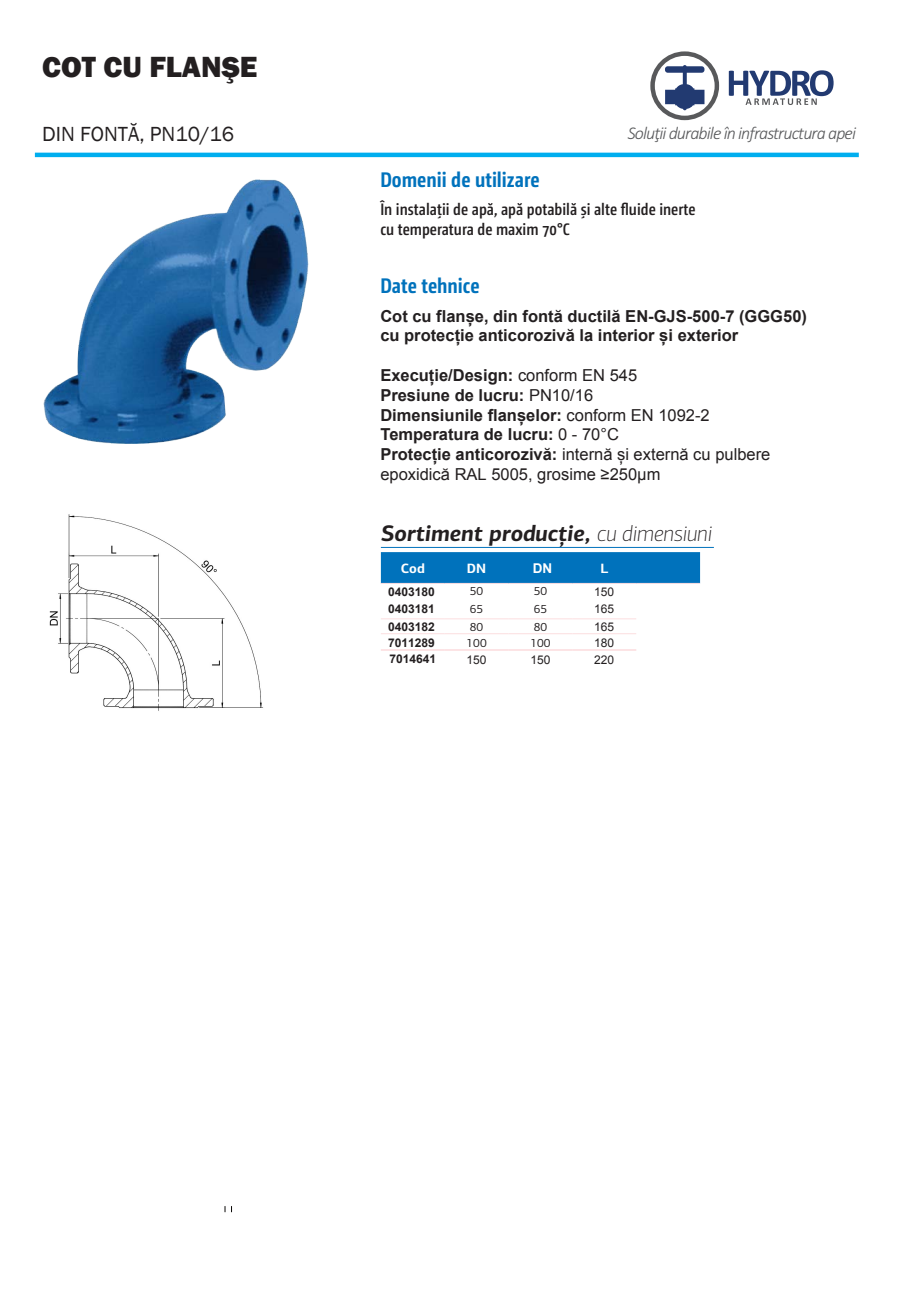
<style>
.page{position:relative;width:915px;height:1306px;background:#fff}
.page>*{position:absolute;margin:0;border:0;box-sizing:border-box;transform-origin:0 0}
.t1{font:800 30px "Franklin Gothic";color:#231f20}
.t2{font:italic 700 22.5px "PF Centro Sans Pro";color:#231f20}
.t3{font:700 21px "Camingo Dos Pro Cd";color:#0072bc}
.t4{font:21px "Franklin Gothic";color:#231f20}
.t5{font:italic 300 18px "Calibri";letter-spacing:-.05em;color:#58595b}
.t6{font:700 16.5px/19.8px "Arial";color:#231f20}
.t7{font:600 16.5px/19.8px "Camingo Dos Pro Cd";color:#231f20}
.Table_Paragraph{font:700 13.5px "PF Centro Sans Pro";color:#fff}
.Table_Paragraph-2{font:700 13.5px "Arial";color:#fff}
.Table_Paragraph-3{font:700 12px "Arial";color:#231f20}
.Table_Paragraph-4{font:12px "Arial";color:#231f20}
.Table_Paragraph-5{font:12px "PF Centro Sans Pro";color:#231f20}
.s1{font-weight:400}
.s2{font-weight:100}
</style>
<div class="page">
<div style="left:381px;top:552px;width:318px;height:31px;background:#0072bc"></div>
<hr style="left:381px;top:583px;width:63px;height:1px;background:#fcdee0">
<hr style="left:444px;top:583px;width:64px;height:1px;background:#fcdee0">
<hr style="left:508px;top:583px;width:64px;height:1px;background:#fcdee0">
<hr style="left:572px;top:583px;width:64px;height:1px;background:#fcdee0">
<hr style="left:636px;top:583px;width:63px;height:1px;background:#fcdee0">
<hr style="left:381px;top:547px;width:332px;height:1px;background:#0072bc">
<hr style="left:35px;top:153px;width:823px;height:4px;background:#00aeef">
<svg style="left:650px;top:51px;width:68px;height:69px"></svg>
<svg style="left:728px;top:70px;width:105px;height:35px"></svg>
<hr style="left:381px;top:618px;width:63px;height:1px;background:#fcdee0">
<hr style="left:444px;top:618px;width:64px;height:1px;background:#fcdee0">
<hr style="left:508px;top:618px;width:64px;height:1px;background:#fcdee0">
<hr style="left:572px;top:618px;width:64px;height:1px;background:#fcdee0">
<hr style="left:381px;top:633px;width:63px;height:1px;background:#fcdee0">
<hr style="left:444px;top:633px;width:64px;height:1px;background:#fcdee0">
<hr style="left:508px;top:633px;width:64px;height:1px;background:#fcdee0">
<hr style="left:572px;top:633px;width:64px;height:1px;background:#fcdee0">
<hr style="left:381px;top:649px;width:63px;height:1px;background:#fcdee0">
<hr style="left:444px;top:649px;width:64px;height:1px;background:#fcdee0">
<hr style="left:508px;top:649px;width:64px;height:1px;background:#fcdee0">
<hr style="left:572px;top:649px;width:64px;height:1px;background:#fcdee0">
<img style="left:43px;top:180px;width:265px;height:263px">
<img style="left:49px;top:514px;width:215px;height:197px">
<p class="t1" style="left:42px;top:47px;width:217px">COT CU FLANŞE</p>
<p class="t4" style="left:42px;top:121px;width:193px">DIN FONTĂ, PN10/16</p>
<p class="t5" style="left:627px;top:122px;width:230px">Soluţii durabile în infrastructura apei</p>
<p class="t3" style="left:380px;top:167px;width:161px">Domenii de utilizare</p>
<p class="t7" style="left:380px;top:199px;width:317px">În instalații de apă, apă potabilă și alte fluide inerte cu temperatura de maxim 70°C</p>
<p class="t3" style="left:380px;top:273px;width:101px">Date tehnice</p>
<p class="t6" style="left:380px;top:306px;width:428px">Cot cu flanșe, din fontă ductilă EN-GJS-500-7 (GGG50) cu protecție anticorozivă la interior și exterior</p>
<p class="t6" style="left:380px;top:365px;width:391px">Execuție/Design: <span class="s1">conform EN 545<br></span>Presiune de lucru: <span class="s1">PN10/16<br></span>Dimensiunile flanșelor: <span class="s1">conform EN 1092-2<br></span>Temperatura de lucru: <span class="s1">0 - 70°C<br></span>Protecție anticorozivă: <span class="s1">internă și externă cu pulbere epoxidică RAL 5005, grosime ≥250μm</span></p>
<p class="t2" style="left:381px;top:518px;width:333px">Sortiment producţie, <span class="s2">cu dimensiuni</span></p>
<p class="Table_Paragraph" style="left:400px;top:559px;width:26px">Cod</p>
<p class="Table_Paragraph" style="left:467px;top:559px;width:21px">DN</p>
<p class="Table_Paragraph-2" style="left:532px;top:558px;width:21px">DN</p>
<p class="Table_Paragraph" style="left:600px;top:559px;width:9px">L</p>
<p class="Table_Paragraph-3" style="left:388px;top:583px;width:48px">0403180</p>
<p class="Table_Paragraph-5" style="left:470px;top:584px;width:15px">50</p>
<p class="Table_Paragraph-5" style="left:533px;top:584px;width:15px">50</p>
<p class="Table_Paragraph-4" style="left:594px;top:583px;width:22px">150</p>
<p class="Table_Paragraph-3" style="left:388px;top:600px;width:48px">0403181</p>
<p class="Table_Paragraph-5" style="left:470px;top:602px;width:15px">65</p>
<p class="Table_Paragraph-5" style="left:533px;top:602px;width:15px">65</p>
<p class="Table_Paragraph-4" style="left:594px;top:601px;width:22px">165</p>
<p class="Table_Paragraph-3" style="left:388px;top:634px;width:48px">7011289</p>
<p class="Table_Paragraph-5" style="left:466px;top:635px;width:22px">100</p>
<p class="Table_Paragraph-5" style="left:530px;top:635px;width:22px">100</p>
<p class="Table_Paragraph-4" style="left:594px;top:634px;width:22px">180</p>
<p class="Table_Paragraph-3" style="left:388px;top:618px;width:48px">0403182</p>
<p class="Table_Paragraph-5" style="left:470px;top:619px;width:15px">80</p>
<p class="Table_Paragraph-5" style="left:533px;top:619px;width:15px">80</p>
<p class="Table_Paragraph-4" style="left:594px;top:618px;width:22px">165</p>
<p class="Table_Paragraph-3" style="left:389px;top:650px;width:48px">7014641</p>
<p class="Table_Paragraph-4" style="left:466px;top:651px;width:22px">150</p>
<p class="Table_Paragraph-4" style="left:530px;top:651px;width:22px">150</p>
<p class="Table_Paragraph-4" style="left:594px;top:651px;width:22px">220</p>
</div>
